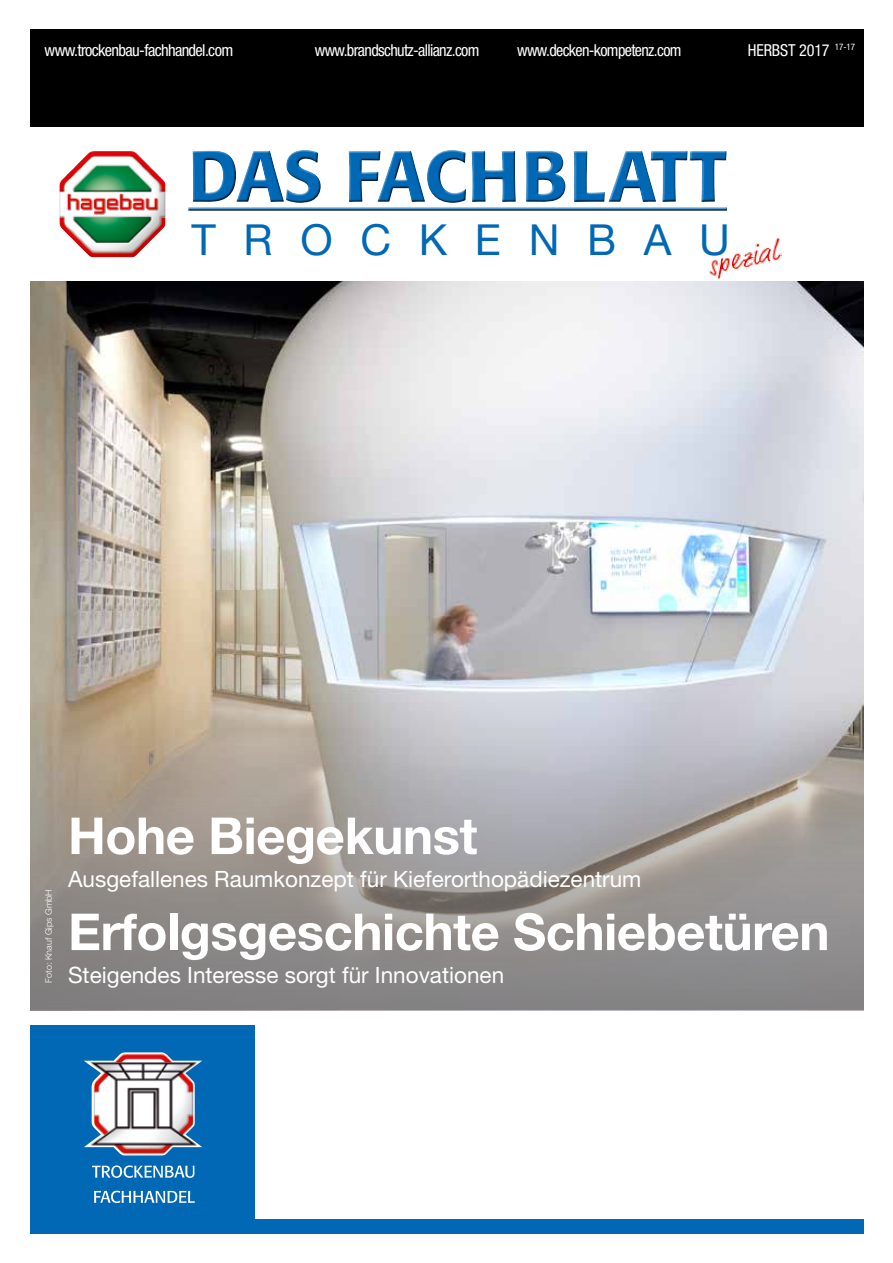
<style>
.page{position:relative;width:893px;height:1263px;background:#fff}
.page>*{position:absolute;margin:0;border:0;box-sizing:border-box;transform-origin:0 0}
.t1{font:500 72px "Formata";letter-spacing:-.01em;color:#0068b4}
.t2{font:700 51px "Helvetica Neue";letter-spacing:-.01em;color:#fff}
.t3{font:42.6px "Helvetica Neue";letter-spacing:.65em;color:#0068b4}
.t4{font:22.5px "Helvetica Neue";color:#fff}
.t5{font:condensed 16.5px "Helvetica Neue";letter-spacing:-.04em;color:#fff}
.t6{font:condensed 16.5px "Helvetica Neue";letter-spacing:-.01em;color:#fff}
.t7{font:300 9px "Helvetica Neue";color:#fff}
</style>
<div class="page">
<img style="left:30px;top:115px;width:834px;height:895px">
<div style="left:30px;top:29px;width:833px;height:112px;background:#000"></div>
<svg style="left:30px;top:689px;width:833px;height:321px;background:#a29d9a"></svg>
<div style="left:0;top:128px;width:893px;height:153px;background:#fff"></div>
<img style="left:73px;top:151px;width:21px;height:18px">
<div style="left:186px;top:150px;width:543px;height:63px;background:#000;opacity:.75"></div>
<img style="left:709px;top:238px;width:72px;height:40px">
<div style="left:30px;top:1025px;width:833px;height:208px;background:#0068b4"></div>
<div style="left:255px;top:1017px;width:621px;height:201px;background:#fff"></div>
<img style="left:84px;top:1052px;width:118px;height:103px">
<svg style="left:92px;top:1165px;width:102px;height:13px"></svg>
<svg style="left:94px;top:1191px;width:101px;height:12px"></svg>
<p class="t5" style="left:45px;top:40px;width:190px">www.trockenbau-fachhandel.com</p>
<p class="t5" style="left:315px;top:40px;width:166px">www.brandschutz-allianz.com</p>
<p class="t5" style="left:517px;top:40px;width:166px">www.decken-kompetenz.com</p>
<p class="t6" style="left:748px;top:40px;width:109px">HERBST 2017 <sup>17-17</sup></p>
<h1 class="t1" style="left:188px;top:132px;width:540px">DAS FACHBLATT</h1>
<h3 class="t3" style="left:191px;top:209px;width:540px">TROCKENBAU</h3>
<p class="t7" style="left:43px;top:983px;width:95px;rotate:-90deg">Foto: Knauf Gips GmbH</p>
<h2 class="t2" style="left:68px;top:804px;width:411px">Hohe Biegekunst</h2>
<p class="t4" style="left:68px;top:865px;width:575px">Ausgefallenes Raumkonzept für Kieferorthopädiezentrum</p>
<h2 class="t2" style="left:68px;top:900px;width:763px">Erfolgsgeschichte Schiebetüren</h2>
<p class="t4" style="left:68px;top:961px;width:438px">Steigendes Interesse sorgt für Innovationen</p>
</div>
